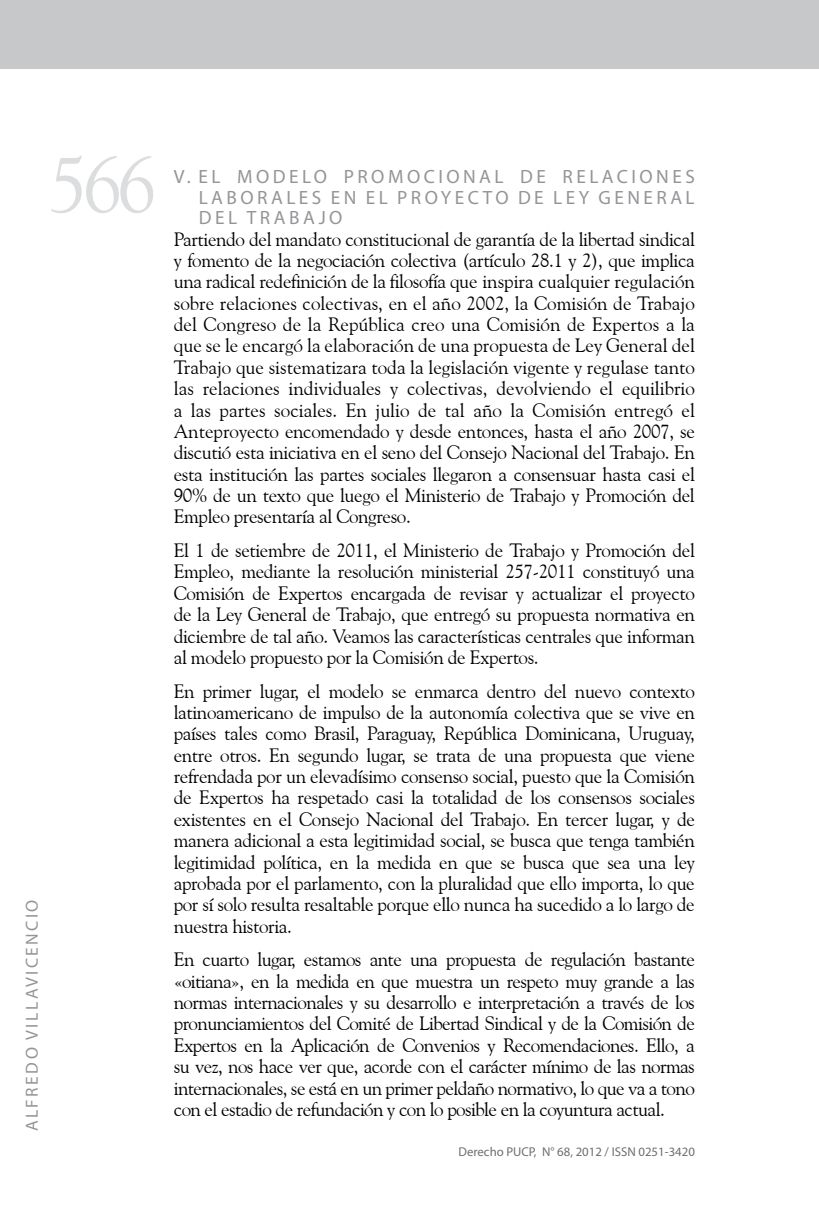
<style>
.page{position:relative;width:819px;height:1206px;background:#fff}
.page>*{position:absolute;margin:0;border:0;box-sizing:border-box;transform-origin:0 0}
.t1{font:78.75px "Goudy Old Style BT";color:#dcddde}
.t2{font:19.25px/21.3px "Goudy Old Style BT";letter-spacing:-.02em;color:#000;text-align:justify}
.t3{font:19.25px "Myriad Pro";color:#939598}
.t4{font:17.5px "Myriad Pro";color:#939598}
.t5{font:12.78px "Myriad Pro";color:#6d6e71}
</style>
<div class="page">
<div style="left:0;top:0;width:819px;height:69px;background:#c7c8ca"></div>
<h1 class="t1" style="left:49px;top:136px;width:109px">566</h1>
<p class="t4" style="left:21px;top:1131px;width:231px;rotate:-90deg">ALFREDO VILLAVICENCIO</p>
<p class="t3" style="left:174px;top:165px;width:30px">V. EL</p>
<p class="t3" style="left:237px;top:165px;width:16px">MODELO</p>
<p class="t3" style="left:344px;top:165px;width:16px">PROMO</p>
<p class="t3" style="left:423px;top:165px;width:29px">CIONAL</p>
<p class="t3" style="left:520px;top:165px;width:13px">DE</p>
<p class="t3" style="left:562px;top:165px;width:14px">RELA</p>
<p class="t3" style="left:617px;top:165px;width:28px">CIONES</p>
<p class="t3" style="left:199px;top:185px;width:15px">LABORALES</p>
<p class="t3" style="left:331px;top:185px;width:81px">ENELPROYE</p>
<p class="t3" style="left:467px;top:185px;width:98px">CTODELEY</p>
<p class="t3" style="left:598px;top:185px;width:15px">GENERAL</p>
<p class="t3" style="left:199px;top:206px;width:14px">DEL</p>
<p class="t3" style="left:247px;top:206px;width:15px">TRABAJO</p>
<p class="t2" style="left:174px;top:228px;width:522px">Partiendo del mandato constitucional de garantía de la libertad sindical y fomento de la negociación colectiva (artículo 28.1 y 2), que implica una radical redefinición de la filosofía que inspira cualquier regulación sobre relaciones colectivas, en el año 2002, la Comisión de Trabajo del Congreso de la República creo una Comisión de Expertos a la que se le encargó la elaboración de una propuesta de Ley General del Trabajo que sistematizara toda la legislación vigente y regulase tanto las relaciones individuales y colectivas, devolviendo el equilibrio a las partes sociales. En julio de tal año la Comisión entregó el Anteproyecto encomendado y desde entonces, hasta el año 2007, se discutió esta iniciativa en el seno del Consejo Nacional del Trabajo. En esta institución las partes sociales llegaron a consensuar hasta casi el 90% de un texto que luego el Ministerio de Trabajo y Promoción del Empleo presentaría al Congreso.</p>
<p class="t2" style="left:174px;top:539px;width:522px">El 1 de setiembre de 2011, el Ministerio de Trabajo y Promoción del Empleo, mediante la resolución ministerial 257-2011 constituyó una Comisión de Expertos encargada de revisar y actualizar el proyecto de la Ley General de Trabajo, que entregó su propuesta normativa en diciembre de tal año. Veamos las características centrales que informan al modelo propuesto por la Comisión de Expertos.</p>
<p class="t2" style="left:174px;top:680px;width:522px">En primer lugar, el modelo se enmarca dentro del nuevo contexto latinoamericano de impulso de la autonomía colectiva que se vive en países tales como Brasil, Paraguay, República Dominicana, Uruguay, entre otros. En segundo lugar, se trata de una propuesta que viene refrendada por un elevadísimo consenso social, puesto que la Comisión de Expertos ha respetado casi la totalidad de los consensos sociales existentes en el Consejo Nacional del Trabajo. En tercer lugar, y de manera adicional a esta legitimidad social, se busca que tenga también legitimidad política, en la medida en que se busca que sea una ley aprobada por el parlamento, con la pluralidad que ello importa, lo que por sí solo resulta resaltable porque ello nunca ha sucedido a lo largo de nuestra historia.</p>
<p class="t2" style="left:174px;top:948px;width:522px">En cuarto lugar, estamos ante una propuesta de regulación bastante «oitiana», en la medida en que muestra un respeto muy grande a las normas internacionales y su desarrollo e interpretación a través de los pronunciamientos del Comité de Libertad Sindical y de la Comisión de Expertos en la Aplicación de Convenios y Recomendaciones. Ello, a su vez, nos hace ver que, acorde con el carácter mínimo de las normas internacionales, se está en un primer peldaño normativo, lo que va a tono con el estadio de refundación y con lo posible en la coyuntura actual.</p>
<p class="t5" style="left:458px;top:1144px;width:160px">Derecho PUCP, N° 68, 2012 / ISSN</p>
<p class="t5" style="left:638px;top:1144px;width:58px">0251-3420</p>
</div>
